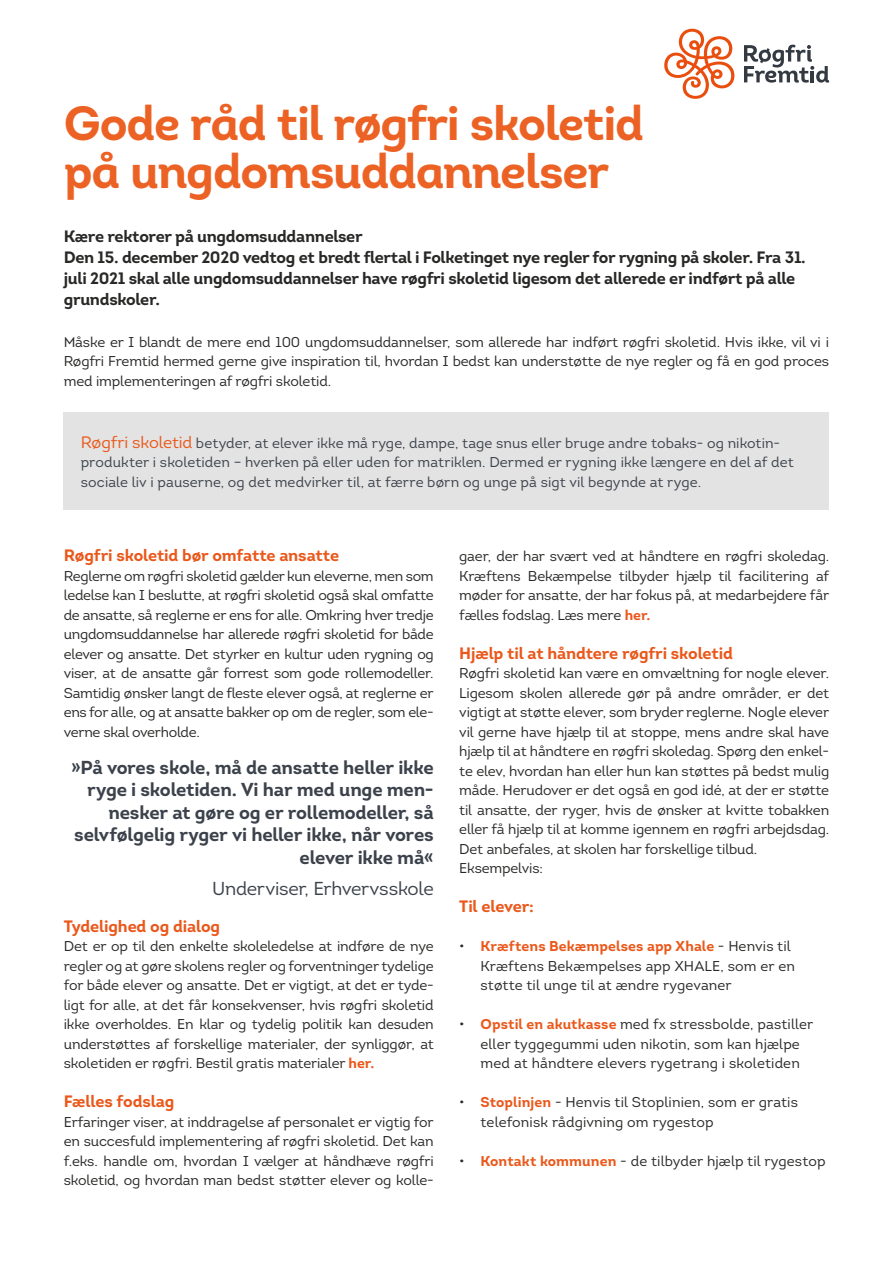
<style>
.page{position:relative;width:893px;height:1263px;background:#fff}
.page>*{position:absolute;margin:0;border:0;box-sizing:border-box;transform-origin:0 0}
.t1{font:48px/48px "Intro Bold Alt";letter-spacing:-.03em;color:#ec6225}
.t2{font:700 18.75px/22.5px "Intro";letter-spacing:-.015em;color:#3c424b;text-align:right}
.t3{font:18.75px "Intro";letter-spacing:-.02em;color:#3c424b}
.t4{font:700 16.5px/21px "Intro";letter-spacing:-.02em;color:#282827}
.t5{font:700 16.5px "Intro";letter-spacing:-.01em;color:#ea581b}
.t6{font:14.25px/19.5px "Intro";letter-spacing:-.01em;color:#282827;text-align:justify}
.t7{font:14.25px/19.5px "Intro";letter-spacing:.01em;color:#282827}
.t8{font:14.25px/19.5px "Intro";letter-spacing:.005em;color:#3c424b}
.s1{font-size:16.5px;color:#ea581b}
.s2{font-weight:700;color:#ea581b}
</style>
<div class="page">
<div style="left:64px;top:412px;width:765px;height:98px;background:#e3e3e3"></div>
<svg style="left:664px;top:29px;width:70px;height:70px"></svg>
<svg style="left:744px;top:45px;width:85px;height:38px"></svg>
<h1 class="t1" style="left:64px;top:99px;width:582px">Gode råd til røgfri skoletid på ungdomsuddannelser</h1>
<p class="t4" style="left:64px;top:226px;width:744px">Kære rektorer på ungdomsuddannelser<br>Den 15. december 2020 vedtog et bredt flertal i Folketinget nye regler for rygning på skoler. Fra 31. juli 2021 skal alle ungdomsuddannelser have røgfri skoletid ligesom det allerede er indført på alle grundskoler.</p>
<p class="t6" style="left:64px;top:332px;width:767px">Måske er I blandt de mere end 100 ungdomsuddannelser, som allerede har indført røgfri skoletid. Hvis ikke, vil vi i Røgfri Fremtid hermed gerne give inspiration til, hvordan I bedst kan understøtte de nye regler og få en god proces med implementeringen af røgfri skoletid.</p>
<p class="t8" style="left:81px;top:433px;width:714px"><span class="s1">Røgfri skoletid</span> betyder, at elever ikke må ryge, dampe, tage snus eller bruge andre tobaks- og nikotin&shy;produkter i skoletiden – hverken på eller uden for matriklen. Dermed er rygning ikke længere en del af det sociale liv i pauserne, og det medvirker til, at færre børn og unge på sigt vil begynde at ryge.</p>
<p class="t5" style="left:64px;top:545px;width:277px">Røgfri skoletid bør omfatte ansatte</p>
<p class="t6" style="left:64px;top:566px;width:371px">Reglerne om røgfri skoletid gælder kun eleverne, men som ledelse kan I beslutte, at røgfri skoletid også skal omfatte de ansatte, så reglerne er ens for alle. Omkring hver tredje ungdomsuddannelse har allerede røgfri skoletid for både elever og ansatte. Det styrker en kultur uden rygning og viser, at de ansatte går forrest som gode rollemodeller.<br>Samtidig ønsker langt de fleste elever også, at reglerne er ens for alle, og at ansatte bakker op om de regler, som ele&shy;verne skal overholde.</p>
<h2 class="t2" style="left:71px;top:756px;width:364px">»På vores skole, må de ansatte heller ikke ryge i skoletiden. Vi har med unge men&shy;nesker at gøre og er rollemodeller, så selvfølgelig ryger vi heller ikke, når vores elever ikke må«</h2>
<h2 class="t3" style="left:212px;top:877px;width:223px">Underviser, Erhvervsskole</h2>
<p class="t5" style="left:64px;top:915px;width:158px">Tydelighed og dialog</p>
<p class="t6" style="left:64px;top:936px;width:371px">Det er op til den enkelte skoleledelse at indføre de nye regler og at gøre skolens regler og forventninger tydelige for både elever og ansatte. Det er vigtigt, at det er tyde&shy;ligt for alle, at det får konsekvenser, hvis røgfri skoletid ikke overholdes. En klar og tydelig politik kan desuden understøttes af forskellige materialer, der synliggør, at skoletiden er røgfri. Bestil gratis materialer <span class="s2">her.</span></p>
<p class="t5" style="left:64px;top:1091px;width:112px">Fælles fodslag</p>
<p class="t6" style="left:64px;top:1112px;width:371px">Erfaringer viser, at inddragelse af personalet er vigtig for en succesfuld implementering af røgfri skoletid. Det kan f.eks. handle om, hvordan I vælger at håndhæve røgfri skoletid, og hvordan man bedst støtter elever og kolle-</p>
<p class="t6" style="left:459px;top:546px;width:371px">gaer, der har svært ved at håndtere en røgfri skoledag.<br>Kræftens Bekæmpelse tilbyder hjælp til facilitering af møder for ansatte, der har fokus på, at medarbejdere får fælles fodslag. Læs mere <span class="s2">her.</span></p>
<p class="t5" style="left:459px;top:642px;width:275px">Hjælp til at håndtere røgfri skoletid</p>
<p class="t6" style="left:459px;top:663px;width:371px;text-align:left">Røgfri skoletid kan være en omvæltning for nogle elever.<br>Ligesom skolen allerede gør på andre områder, er det vigtigt at støtte elever, som bryder reglerne. Nogle elever vil gerne have hjælp til at stoppe, mens andre skal have hjælp til at håndtere en røgfri skoledag. Spørg den enkel&shy;te elev, hvordan han eller hun kan støttes på bedst mulig måde. Herudover er det også en god idé, at der er støtte til ansatte, der ryger, hvis de ønsker at kvitte tobakken eller få hjælp til at komme igennem en røgfri arbejdsdag.<br>Det anbefales, at skolen har forskellige tilbud.<br>Eksempelvis:</p>
<p class="t5" style="left:459px;top:896px;width:76px">Til elever:</p>
<p class="t7" style="left:480px;top:936px;width:316px;text-indent:-21px">• <span class="s2">Kræftens Bekæmpelses app Xhale</span> - Henvis til<br>Kræftens Bekæmpelses app XHALE, som er en støtte til unge til at ændre rygevaner</p>
<p class="t7" style="left:459px;top:1014px;width:356px;text-align:center">• <span class="s2">Opstil en akutkasse</span> med fx stressbolde, pastiller eller tyggegummi uden nikotin, som kan hjælpe<br>med at håndtere elevers rygetrang i skoletiden</p>
<p class="t7" style="left:480px;top:1092px;width:319px;text-indent:-21px">• <span class="s2">Stoplinjen</span> - Henvis til Stoplinien, som er gratis telefonisk rådgivning om rygestop</p>
<p class="t7" style="left:459px;top:1151px;width:368px">• <span class="s2">Kontakt kommunen</span> - de tilbyder hjælp til rygestop</p>
</div>
